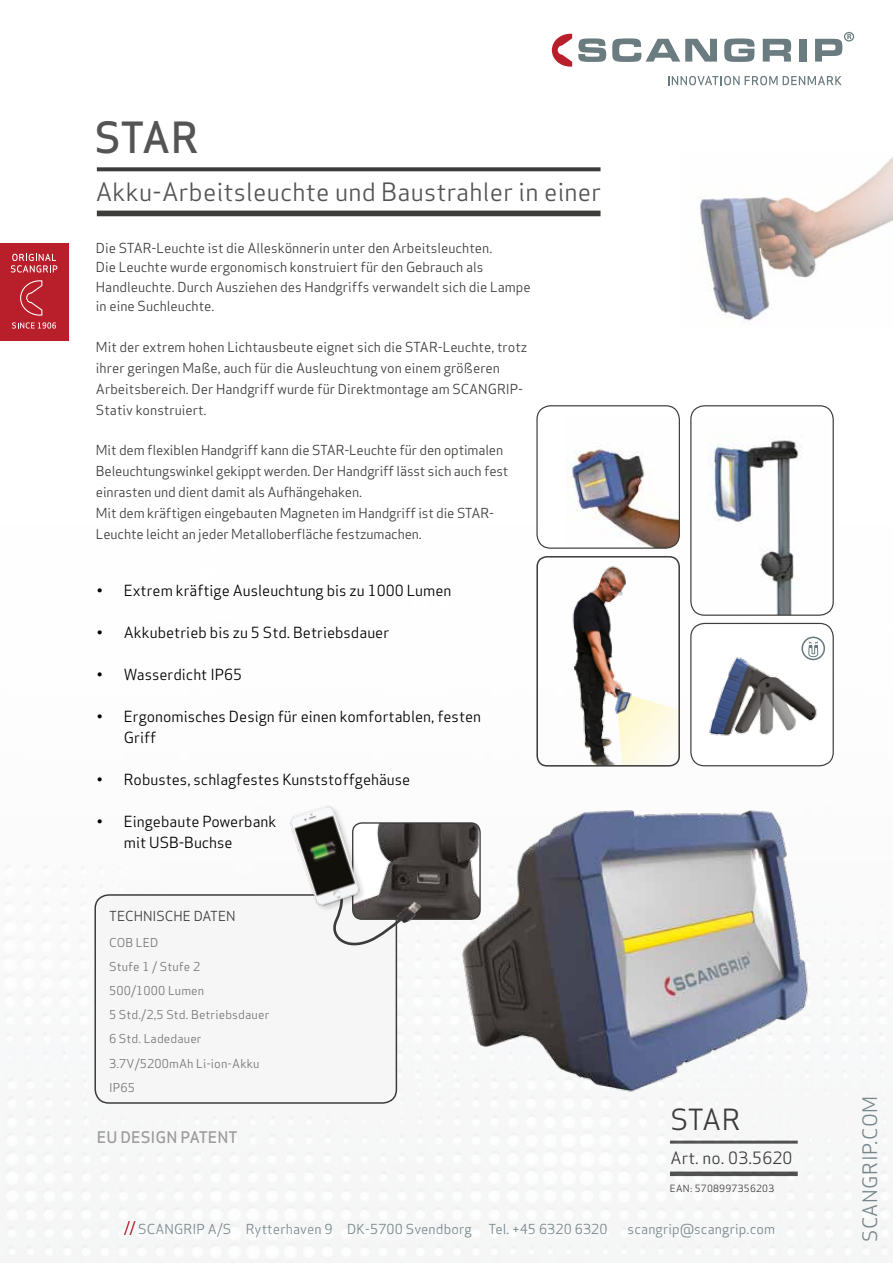
<style>
.page{position:relative;width:893px;height:1263px;background:#fff}
.page>*{position:absolute;margin:0;border:0;box-sizing:border-box;transform-origin:0 0}
.t1{font:500 42px "Apex Sans";color:#555454}
.t2{font:28.5px "Apex Sans";color:#3c3c3b}
.t3{font:24.75px "Apex Sans";letter-spacing:.01em;color:#555454}
.t4{font:19.5px "Apex Sans";letter-spacing:.03em;color:#6b7c81}
.t5{font:16.65px "Apex Sans";letter-spacing:.01em;color:#3c3c3b}
.t6{font:500 15.6px "Apex Sans";color:#9d9d9c}
.t7{font:15px/21px "Apex Sans";color:#000}
.t8{font:13.5px/21px "Apex Sans";color:#3c3c3b}
.t9{font:13.5px "Apex Sans";letter-spacing:.01em;color:#6b7c81}
.t10{font:12px/24.2px "Apex Sans";letter-spacing:.01em;color:#767675}
.t11{font:9.75px "Apex Sans";letter-spacing:.03em;color:#3c3c3b}
</style>
<div class="page">
<div style="left:0;top:243px;width:68px;height:97px;background:#b91e2b"></div>
<svg style="left:11px;top:254px;width:46px;height:18px"></svg>
<svg style="left:12px;top:322px;width:44px;height:7px"></svg>
<svg style="left:20px;top:280px;width:23px;height:36px"></svg>
<svg style="left:552px;top:34px;width:20px;height:33px"></svg>
<svg style="left:578px;top:38px;width:28px;height:24px"></svg>
<svg style="left:612px;top:38px;width:105px;height:24px"></svg>
<svg style="left:724px;top:38px;width:30px;height:24px"></svg>
<svg style="left:763px;top:39px;width:28px;height:23px"></svg>
<div style="left:799px;top:39px;width:7px;height:23px;background:#6b7c81"></div>
<svg style="left:815px;top:34px;width:36px;height:28px"></svg>
<div style="left:844px;top:32px;width:10px;height:10px;border:1px solid #6b7c81;border-radius:50%"></div>
<svg style="left:668px;top:76px;width:174px;height:9px"></svg>
<img style="left:2px;top:539px;width:891px;height:724px">
<div style="left:95px;top:895px;width:301px;height:208px;background:#f6f6f6;border-radius:14px"></div>
<div style="left:94px;top:894px;width:303px;height:210px;border:2px solid #3c3c3b;border-radius:14px"></div>
<div style="left:97px;top:211px;width:503px;height:5px;background:#3c3c3b"></div>
<svg style="left:97px;top:167px;width:503px;height:4px;background:#4b4b4a"></svg>
<img style="left:282px;top:799px;width:36px;height:106px">
<svg style="left:653px;top:694px;width:24px;height:24px"></svg>
<img style="left:562px;top:561px;width:91px;height:157px">
<div style="left:536px;top:556px;width:144px;height:210px;border:2px solid #3c3c3b;border-radius:10px"></div>
<div style="left:691px;top:623px;width:142px;height:143px;background:#fff;border-radius:14px"></div>
<img style="left:713px;top:653px;width:109px;height:65px">
<div style="left:690px;top:623px;width:144px;height:143px;border:1px solid #3c3c3b;border-radius:14px"></div>
<div style="left:691px;top:406px;width:142px;height:209px;background:#fff;border-radius:14px"></div>
<img style="left:691px;top:440px;width:138px;height:175px">
<div style="left:690px;top:405px;width:144px;height:211px;border:1px solid #3c3c3b;border-radius:14px"></div>
<img style="left:318px;top:718px;width:575px;height:434px">
<div style="left:537px;top:406px;width:142px;height:142px;background:#fff;border-radius:14px"></div>
<img style="left:566px;top:449px;width:113px;height:99px">
<div style="left:536px;top:405px;width:144px;height:144px;border:1px solid #3c3c3b;border-radius:14px"></div>
<img style="left:698px;top:156px;width:195px;height:166px">
<div style="left:801px;top:637px;width:24px;height:23px;border:2px solid #687b81;border-radius:50%"></div>
<svg style="left:808px;top:640px;width:10px;height:17px"></svg>
<h1 class="t1" style="left:94px;top:100px;width:106px">STAR</h1>
<h3 class="t3" style="left:96px;top:172px;width:507px">Akku-Arbeitsleuchte und Baustrahler in einer</h3>
<p class="t8" style="left:96px;top:237px;width:436px;line-height:19.5px">Die STAR-Leuchte ist die Alleskönnerin unter den Arbeitsleuchten.<br>Die Leuchte wurde ergonomisch konstruiert für den Gebrauch als Handleuchte. Durch Ausziehen des Handgriffs verwandelt sich die Lampe in eine Suchleuchte.</p>
<p class="t8" style="left:96px;top:335px;width:433px">Mit der extrem hohen Lichtausbeute eignet sich die STAR-Leuchte, trotz ihrer geringen Maße, auch für die Ausleuchtung von einem größeren Arbeitsbereich. Der Handgriff wurde für Direktmontage am SCANGRIP-Stativ konstruiert.</p>
<p class="t8" style="left:96px;top:439px;width:414px">Mit dem flexiblen Handgriff kann die STAR-Leuchte für den optimalen Beleuchtungswinkel gekippt werden. Der Handgriff lässt sich auch fest einrasten und dient damit als Aufhängehaken.<br>Mit dem kräftigen eingebauten Magneten im Handgriff ist die STAR-Leuchte leicht an jeder Metalloberfläche festzumachen.</p>
<p class="t7" style="left:97px;top:578px;width:356px">• Extrem kräftige Ausleuchtung bis zu 1000 Lumen</p>
<p class="t7" style="left:97px;top:620px;width:294px">• Akkubetrieb bis zu 5 Std. Betriebsdauer</p>
<p class="t7" style="left:97px;top:662px;width:147px">• Wasserdicht IP65</p>
<p class="t7" style="left:124px;top:704px;width:359px;text-indent:-27px">• Ergonomisches Design für einen komfortablen, festen<br>Griff</p>
<p class="t7" style="left:97px;top:767px;width:315px">• Robustes, schlagfestes Kunststoffgehäuse</p>
<p class="t7" style="left:124px;top:809px;width:154px;text-indent:-27px">• Eingebaute Powerbank mit USB-Buchse</p>
<p class="t8" style="left:109px;top:904px;width:128px">TECHNISCHE DATEN</p>
<p class="t10" style="left:109px;top:929px;width:162px">COB LED<br>Stufe 1 / Stufe 2<br>500/1000 Lumen<br>5 Std./2,5 Std. Betriebsdauer<br>6 Std. Ladedauer<br>3.7V/5200mAh Li-ion-Akku<br>IP65</p>
<p class="t6" style="left:97px;top:1123px;width:142px">EU DESIGN PATENT</p>
<h2 class="t2" style="left:670px;top:1097px;width:71px">STAR</h2>
<p class="t5" style="left:670px;top:1144px;width:124px">Art. no. 03.5620</p>
<p class="t11" style="left:670px;top:1180px;width:106px">EAN: 5708997356203</p>
<p class="t9" style="left:138px;top:1218px;width:471px">SCANGRIP A/S Rytterhaven 9 DK-5700 Svendborg Tel. +45 6320 6320</p>
<p class="t9" style="left:628px;top:1218px;width:149px">scangrip@scangrip.com</p>
<h3 class="t4" style="left:854px;top:1242px;width:148px;rotate:-90deg">SCANGRIP.COM</h3>
</div>
